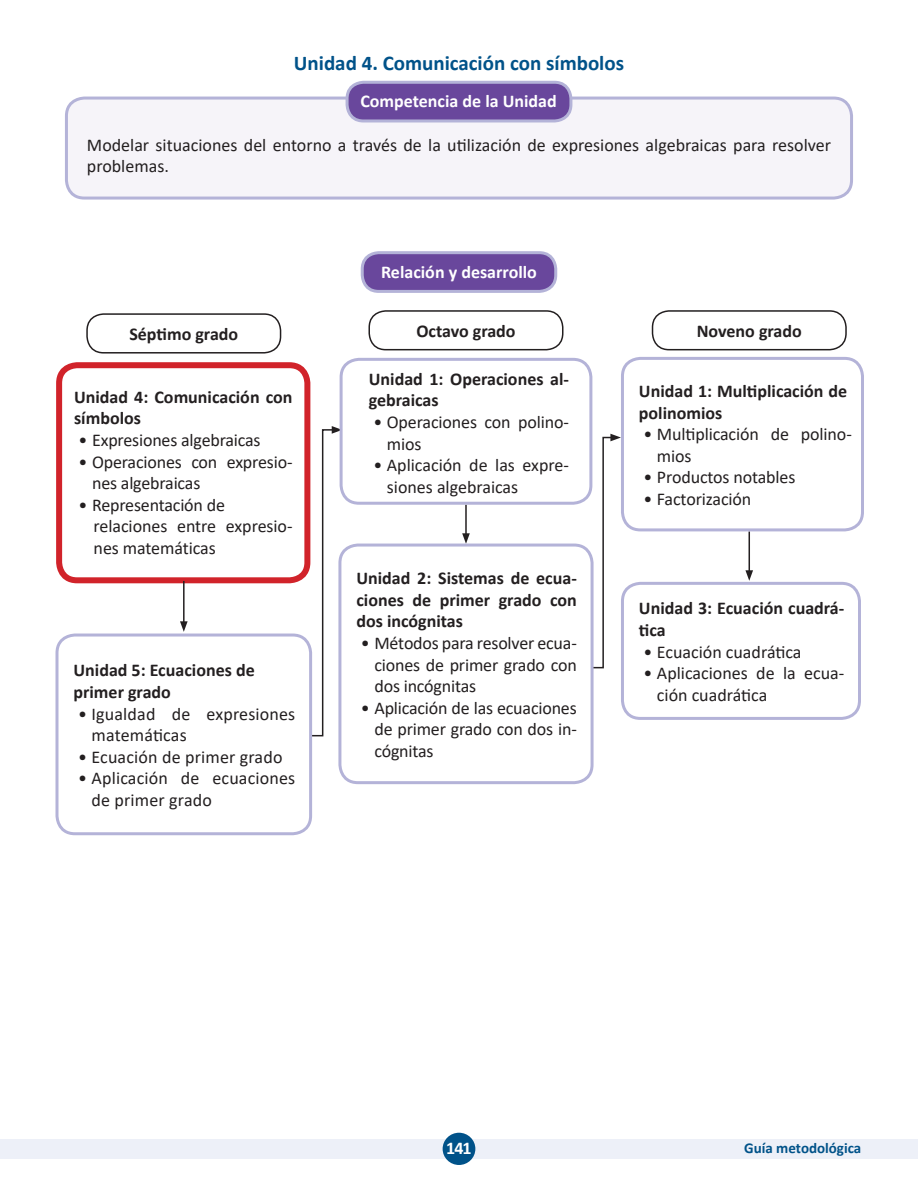
<style>
.page{position:relative;width:918px;height:1188px;background:#fff}
.page>*{position:absolute;margin:0;border:0;box-sizing:border-box;transform-origin:0 0}
.t1{font:700 21px "Calibri";color:#005289}
.t2{font:18px/21.6px "Calibri";letter-spacing:-.005em;color:#231f20}
.t3{font:700 18px/21.6px "Calibri";color:#231f20}
.t4{font:700 18px "Calibri";color:#fff}
.t5{font:700 15px "Calibri";color:#005289}
</style>
<div class="page">
<div style="left:0;top:1139px;width:918px;height:19px;background:#edf0f8"></div>
<div style="left:443px;top:1133px;width:32px;height:32px;background:#005289;border-radius:50%"></div>
<div style="left:56px;top:362px;width:254px;height:221px;border:6px solid #d1232a;border-radius:18px"></div>
<hr style="left:465px;top:505px;width:2px;height:31px;background:#231f20">
<svg style="left:462px;top:533px;width:8px;height:11px"></svg>
<hr style="left:749px;top:531px;width:1px;height:42px;background:#231f20">
<svg style="left:745px;top:570px;width:8px;height:11px"></svg>
<div style="left:621px;top:357px;width:243px;height:174px;border:3px solid #b4b3d8;border-radius:18px"></div>
<svg style="left:560px;top:434px;width:61px;height:235px"></svg>
<svg style="left:276px;top:426px;width:66px;height:311px"></svg>
<div style="left:621px;top:582px;width:240px;height:138px;border:3px solid #b4b3d8;border-radius:18px"></div>
<div style="left:340px;top:545px;width:252px;height:238px;background:#fff;border-radius:18px"></div>
<div style="left:338px;top:544px;width:256px;height:240px;border:3px solid #b4b3d8;border-radius:18px"></div>
<div style="left:66px;top:98px;width:786px;height:100px;background:#f6f4f9;border-radius:18px"></div>
<div style="left:65px;top:97px;width:788px;height:103px;border:3px solid #b4b3d8;border-radius:18px"></div>
<div style="left:362px;top:253px;width:194px;height:38px;background:#69479c;border-radius:16px"></div>
<div style="left:361px;top:251px;width:196px;height:42px;border:3px solid #b4b3d8;border-radius:16px"></div>
<div style="left:347px;top:82px;width:224px;height:39px;background:#69479c;border-radius:16px"></div>
<div style="left:346px;top:81px;width:226px;height:41px;border:3px solid #b4b3d8;border-radius:16px"></div>
<hr style="left:183px;top:581px;width:2px;height:43px;background:#231f20">
<svg style="left:180px;top:621px;width:8px;height:11px"></svg>
<div style="left:57px;top:635px;width:254px;height:199px;background:#fff;border-radius:18px"></div>
<div style="left:56px;top:634px;width:256px;height:201px;border:3px solid #b4b3d8;border-radius:18px"></div>
<div style="left:86px;top:313px;width:195px;height:41px;border:2px solid #231f20;border-radius:16px"></div>
<div style="left:368px;top:310px;width:195px;height:40px;border:2px solid #231f20;border-radius:16px"></div>
<div style="left:652px;top:310px;width:195px;height:40px;border:2px solid #231f20;border-radius:16px"></div>
<div style="left:340px;top:358px;width:252px;height:147px;border:3px solid #b4b3d8;border-radius:18px"></div>
<p class="t1" style="left:294px;top:48px;width:332px">Unidad 4. Comunicación con símbolos</p>
<p class="t4" style="left:360px;top:89px;width:198px">Competencia de la Unidad</p>
<p class="t2" style="left:87px;top:133px;width:746px">Modelar situaciones del entorno a través de la utilización de expresiones algebraicas para resolver problemas.</p>
<p class="t4" style="left:381px;top:259px;width:157px">Relación y desarrollo</p>
<p class="t3" style="left:129px;top:323px;width:110px">Séptimo grado</p>
<p class="t3" style="left:416px;top:320px;width:101px">Octavo grado</p>
<p class="t3" style="left:697px;top:320px;width:107px">Noveno grado</p>
<p class="t3" style="left:74px;top:386px;width:220px">Unidad 4: Comunicación con símbolos</p>
<p class="t2" style="left:79px;top:429px;width:183px">• Expresiones algebraicas</p>
<p class="t2" style="left:92px;top:450px;width:202px;text-indent:-14px">• Operaciones con expresio&shy;nes algebraicas</p>
<p class="t2" style="left:79px;top:494px;width:148px">• Representación de</p>
<p class="t2" style="left:94px;top:515px;width:200px">relaciones entre expresio&shy;nes matemáticas</p>
<p class="t3" style="left:74px;top:659px;width:183px">Unidad 5: Ecuaciones de</p>
<p class="t3" style="left:74px;top:681px;width:99px">primer grado</p>
<p class="t2" style="left:92px;top:702px;width:205px;text-indent:-14px">• Igualdad de expresiones matemáticas</p>
<p class="t2" style="left:78px;top:746px;width:206px">• Ecuación de primer grado</p>
<p class="t2" style="left:92px;top:767px;width:205px;text-indent:-14px">• Aplicación de ecuaciones de primer grado</p>
<p class="t3" style="left:369px;top:368px;width:202px">Unidad 1: Operaciones al&shy;gebraicas</p>
<p class="t2" style="left:387px;top:411px;width:184px;text-indent:-14px">• Operaciones con polino&shy;mios</p>
<p class="t2" style="left:387px;top:454px;width:184px;text-indent:-14px">• Aplicación de las expre&shy;siones algebraicas</p>
<p class="t3" style="left:356px;top:567px;width:222px;text-align:justify">Unidad 2: Sistemas de ecua&shy;ciones de primer grado con dos incógnitas</p>
<p class="t2" style="left:374px;top:632px;width:204px;text-align:justify;text-indent:-14px">• Métodos para resolver ecua&shy;ciones de primer grado con dos incógnitas</p>
<p class="t2" style="left:374px;top:697px;width:204px;text-align:justify;text-indent:-14px">• Aplicación de las ecuaciones de primer grado con dos in&shy;cógnitas</p>
<p class="t3" style="left:639px;top:380px;width:210px">Unidad 1: Multiplicación de polinomios</p>
<p class="t2" style="left:657px;top:423px;width:196px;text-indent:-14px">• Multiplicación de polino&shy;mios</p>
<p class="t2" style="left:643px;top:466px;width:154px">• Productos notables</p>
<p class="t2" style="left:643px;top:488px;width:109px">• Factorización</p>
<p class="t3" style="left:639px;top:597px;width:207px">Unidad 3: Ecuación cuadrá&shy;tica</p>
<p class="t2" style="left:643px;top:640px;width:160px">• Ecuación cuadrática</p>
<p class="t2" style="left:657px;top:662px;width:189px;text-indent:-14px">• Aplicaciones de la ecua&shy;ción cuadrática</p>
<p class="t4" style="left:446px;top:1136px;width:27px">141</p>
<p class="t5" style="left:744px;top:1137px;width:119px">Guía metodológica</p>
</div>
